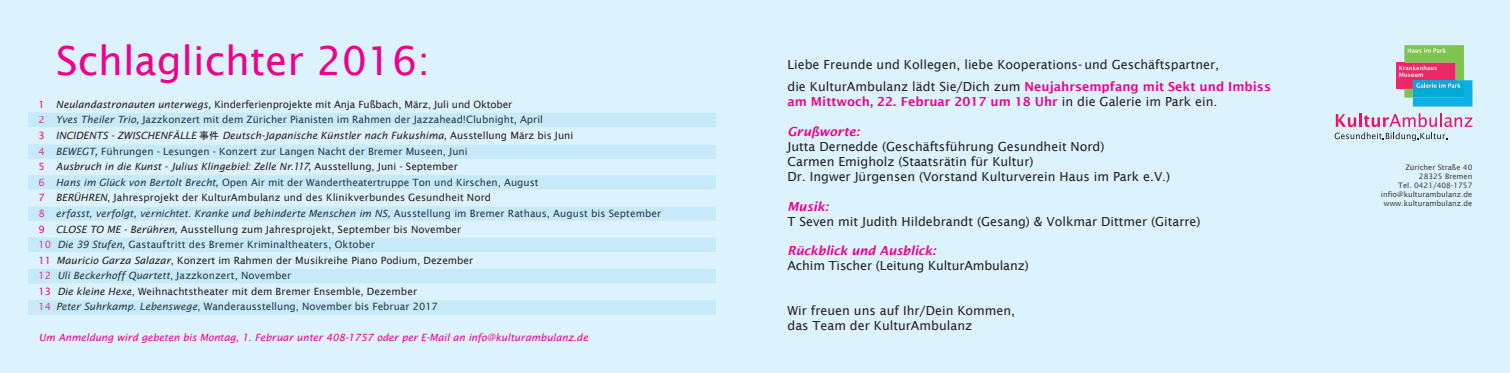
<style>
.page{position:relative;width:1510px;height:373px;background:#fff}
.page>*{position:absolute;margin:0;border:0;box-sizing:border-box;transform-origin:0 0}
.t1{font:40px "Lucida Sans";color:#ed028c}
.t2{font:12.5px/15px "Lucida Sans";color:#231f20}
.t3{font:600 12.5px "Lucida Sans";color:#ed028c}
.t4{font:italic 600 12.5px "Lucida Sans";letter-spacing:-.01em;color:#ed028c}
.t5{font:10px "Lucida Sans";color:#29363d}
.t6{font:10px "Lucida Sans";color:#231f20}
.t7{font:italic 10px "Lucida Sans";color:#231f20}
.t8{font:italic 10px "Lucida Sans";color:#29363d}
.t9{font:italic 10px "Lucida Sans";color:#ed028c}
.t10{font:7.5px/9px "Lucida Sans";color:#3e3e3f;text-align:right}
.s1{color:#ed028c}
.s2{font-style:italic}
.s3{font-style:normal;color:#ed028c}
.s4{font-family:"MS Gothic";font-style:normal}
.s5{font-style:normal}
.s6{color:#da3695}
.s7{font-style:normal;color:#da3695}
.s8{font-weight:600;color:#ed028c}
.s9{font-weight:400;color:#231f20}
</style>
<div class="page">
<div style="left:0;top:0;width:1509px;height:372px;background:#dcf2fc"></div>
<div style="left:28px;top:113px;width:10px;height:14px;background:#c6eafa"></div>
<div style="left:38px;top:113px;width:678px;height:14px;background:#c6eafa"></div>
<div style="left:39px;top:116px;width:6px;height:7px;background:#c6eafa"></div>
<div style="left:57px;top:115px;width:82px;height:10px;background:#c6eafa"></div>
<div style="left:139px;top:115px;width:403px;height:10px;background:#c6eafa"></div>
<div style="left:28px;top:300px;width:10px;height:14px;background:#c6eafa"></div>
<div style="left:38px;top:300px;width:678px;height:14px;background:#c6eafa"></div>
<div style="left:40px;top:302px;width:11px;height:8px;background:#c6eafa"></div>
<div style="left:57px;top:302px;width:140px;height:10px;background:#c6eafa"></div>
<div style="left:198px;top:302px;width:239px;height:10px;background:#c6eafa"></div>
<div style="left:28px;top:206px;width:10px;height:14px;background:#c6eafa"></div>
<svg style="left:38px;top:206px;width:678px;height:14px"></svg>
<div style="left:39px;top:209px;width:12px;height:8px;background:#c6eafa"></div>
<div style="left:57px;top:209px;width:334px;height:9px;background:#c6eafa"></div>
<div style="left:394px;top:209px;width:267px;height:9px;background:#c6eafa"></div>
<div style="left:28px;top:237px;width:10px;height:14px;background:#c6eafa"></div>
<svg style="left:38px;top:237px;width:678px;height:14px;background:#c7eafa"></svg>
<div style="left:40px;top:240px;width:10px;height:8px;background:#c6eafa"></div>
<div style="left:54px;top:240px;width:71px;height:9px;background:#c6eafa"></div>
<div style="left:125px;top:240px;width:250px;height:9px;background:#c6eafa"></div>
<div style="left:28px;top:268px;width:10px;height:15px;background:#c6eafa"></div>
<div style="left:38px;top:269px;width:678px;height:14px;background:#c6eafa"></div>
<div style="left:40px;top:271px;width:10px;height:8px;background:#c6eafa"></div>
<div style="left:59px;top:271px;width:112px;height:10px;background:#c6eafa"></div>
<div style="left:171px;top:271px;width:120px;height:9px;background:#c6eafa"></div>
<div style="left:28px;top:144px;width:10px;height:15px;background:#c6eafa"></div>
<svg style="left:38px;top:144px;width:678px;height:15px;background:#c7eafa"></svg>
<div style="left:39px;top:147px;width:6px;height:7px;background:#c6eafa"></div>
<div style="left:57px;top:147px;width:40px;height:9px;background:#c6eafa"></div>
<div style="left:98px;top:147px;width:373px;height:9px;background:#c6eafa"></div>
<div style="left:1395px;top:63px;width:9px;height:26px;background:#ed2769"></div>
<svg style="left:1399px;top:45px;width:73px;height:61px;background:#83a1a2"></svg>
<svg style="left:1334px;top:113px;width:138px;height:28px"></svg>
<div style="left:28px;top:175px;width:10px;height:14px;background:#c6eafa"></div>
<div style="left:38px;top:175px;width:678px;height:14px;background:#c6eafa"></div>
<div style="left:57px;top:178px;width:161px;height:9px;background:#c6eafa"></div>
<div style="left:219px;top:178px;width:319px;height:9px;background:#c6eafa"></div>
<h1 class="t1" style="left:56px;top:37px;width:375px">Schlaglichter 2016:</h1>
<p class="t6" style="left:39px;top:98px;width:475px"><span class="s1">1</span> <span class="s2">Neulandastronauten unterwegs,</span> Kinderferienprojekte mit Anja Fußbach, März, Juli und Oktober</p>
<p class="t7" style="left:39px;top:129px;width:536px"><span class="s3">3</span> INCIDENTS - ZWISCHENFÄLLE <span class="s4">事件</span> Deutsch-Japanische Künstler nach Fukushima, <span class="s5">Ausstellung März bis Juni</span></p>
<p class="t7" style="left:38px;top:160px;width:421px"><span class="s3">5</span> Ausbruch in die Kunst - Julius Klingebiel: Zelle Nr.117, <span class="s5">Ausstellung, Juni - September</span></p>
<p class="t6" style="left:38px;top:192px;width:454px"><span class="s1">7</span> <span class="s2">BERÜHREN</span>, Jahresprojekt der KulturAmbulanz und des Klinikverbundes Gesundheit Nord</p>
<p class="t6" style="left:38px;top:223px;width:424px"><span class="s1">9</span> <span class="s2">CLOSE TO ME - Berühren,</span> Ausstellung zum Jahresprojekt, September bis November</p>
<p class="t6" style="left:38px;top:254px;width:436px"><span class="s1">11</span> <span class="s2">Mauricio Garza Salazar</span>, Konzert im Rahmen der Musikreihe Piano Podium, Dezember</p>
<p class="t6" style="left:38px;top:285px;width:380px"><span class="s1">13</span> <span class="s2">Die kleine Hexe</span>, Weihnachtstheater mit dem Bremer Ensemble, Dezember</p>
<p class="t5" style="left:39px;top:114px;width:506px"><span class="s6">2</span> <span class="s2">Yves Theiler Trio,</span> Jazzkonzert mit dem Züricher Pianisten im Rahmen der Jazzahead!Clubnight, April</p>
<p class="t5" style="left:38px;top:145px;width:431px"><span class="s6">4</span> <span class="s2">BEWEGT,</span> Führungen - Lesungen - Konzert zur Langen Nacht der Bremer Museen, Juni</p>
<p class="t5" style="left:38px;top:176px;width:502px"><span class="s6">6</span> <span class="s2">Hans im Glück von Bertolt Brecht,</span> Open Air mit der Wandertheatertruppe Ton und Kirschen, August</p>
<p class="t8" style="left:38px;top:207px;width:624px"><span class="s7">8</span> erfasst, verfolgt, vernichtet. Kranke und behinderte Menschen im NS, <span class="s5">Ausstellung im Bremer Rathaus, August bis September</span></p>
<p class="t5" style="left:38px;top:238px;width:338px"><span class="s6">10</span> <span class="s2">Die 39 Stufen,</span> Gastauftritt des Bremer Kriminaltheaters, Oktober</p>
<p class="t8" style="left:38px;top:269px;width:254px"><span class="s7">12</span> Uli Beckerhoff Quartett<span class="s5">, Jazzkonzert, November</span></p>
<p class="t5" style="left:38px;top:300px;width:401px"><span class="s6">14</span> <span class="s2">Peter Suhrkamp. Lebenswege</span>, Wanderausstellung, November bis Februar 2017</p>
<p class="t9" style="left:39px;top:331px;width:550px">Um Anmeldung wird gebeten bis Montag, 1. Februar unter 408-1757 oder per E-Mail an info@kulturambulanz.de</p>
<p class="t2" style="left:787px;top:53px;width:485px;line-height:22.1px">Liebe Freunde und Kollegen, liebe Kooperations- und Geschäftspartner,<br>die KulturAmbulanz lädt Sie/Dich zum <span class="s8">Neujahrsempfang mit Sekt und Imbiss</span></p>
<p class="t3" style="left:787px;top:94px;width:431px">am Mittwoch, 22. Februar 2017 um 18 Uhr <span class="s9">in die Galerie im Park ein.</span></p>
<p class="t4" style="left:787px;top:124px;width:74px">Grußworte:</p>
<p class="t2" style="left:787px;top:138px;width:384px">Jutta Dernedde (Geschäftsführung Gesundheit Nord)<br>Carmen Emigholz (Staatsrätin für Kultur)<br>Dr. Ingwer Jürgensen (Vorstand Kulturverein Haus im Park e.V.)</p>
<p class="t4" style="left:787px;top:199px;width:43px">Musik:</p>
<p class="t2" style="left:787px;top:213px;width:415px">T Seven mit Judith Hildebrandt (Gesang) &amp; Volkmar Dittmer (Gitarre)</p>
<p class="t4" style="left:787px;top:243px;width:150px">Rückblick und Ausblick:</p>
<p class="t2" style="left:787px;top:258px;width:243px">Achim Tischer (Leitung KulturAmbulanz)</p>
<p class="t2" style="left:787px;top:303px;width:229px">Wir freuen uns auf Ihr/Dein Kommen, das Team der KulturAmbulanz</p>
<p class="t10" style="left:1380px;top:163px;width:93px">Züricher Straße 40<br>28325 Bremen<br>Tel. 0421/408-1757 infio@kulturambulanz.de www.kulturambulanz.de</p>
</div>
